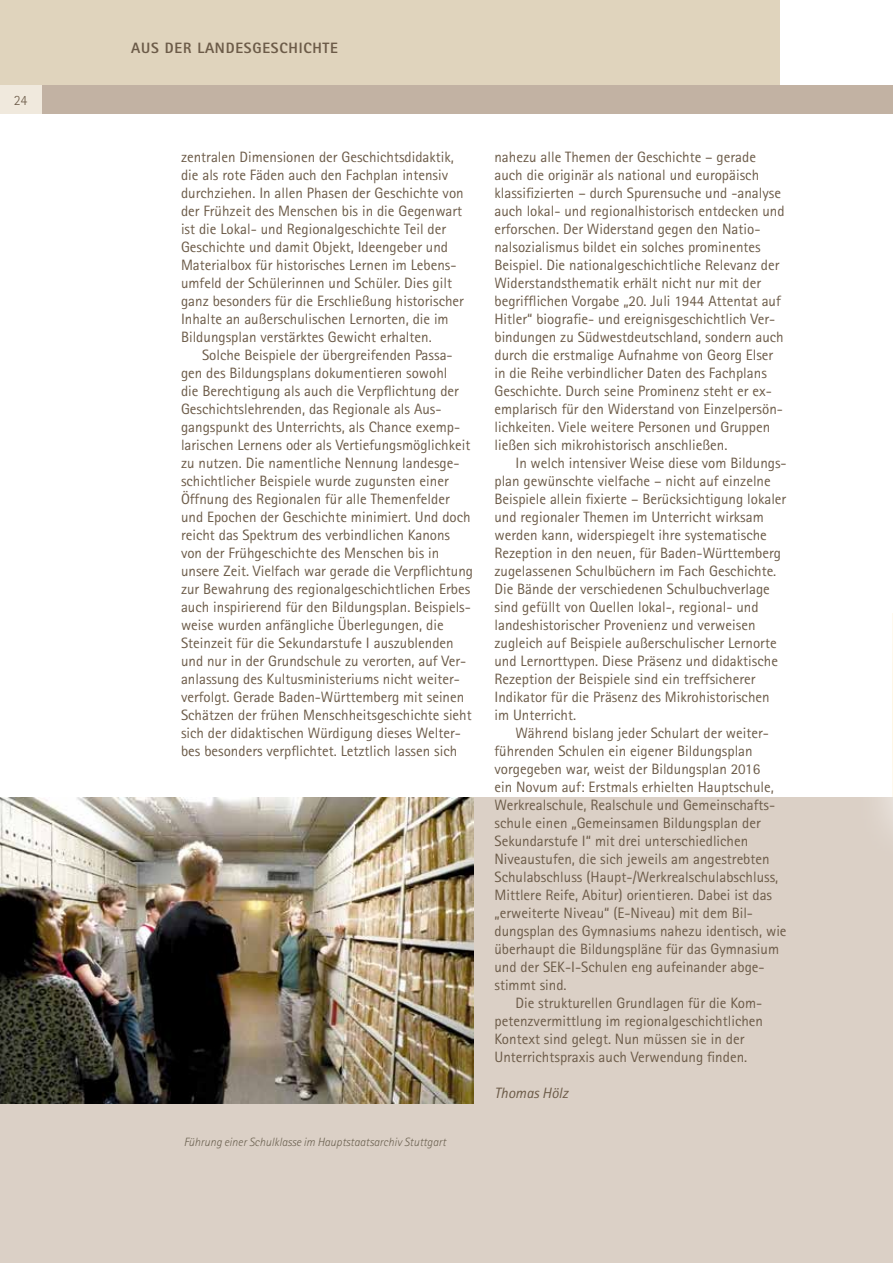
<style>
.page{position:relative;width:893px;height:1263px;background:#fff}
.page>*{position:absolute;margin:0;border:0;box-sizing:border-box;transform-origin:0 0}
.t1{font:15px/18px "Rotis Sans Serif";color:#6c5b48}
.t2{font:800 15px "Rotis Sans Serif";letter-spacing:.05em;color:#6c5b48}
.t3{font:italic 15px "Rotis Sans Serif";color:#6c5b48}
.t4{font:300 14.25px "Rotis Sans Serif";color:#6c5b48}
.t5{font:italic 300 12px "Rotis Sans Serif";color:#6d6352}
</style>
<div class="page">
<div style="left:0;top:797px;width:893px;height:466px;background:#dbd0c6"></div>
<div style="left:0;top:0;width:779px;height:108px;background:#e0d4bd"></div>
<div style="left:0;top:85px;width:893px;height:29px;background:#c2b2a3"></div>
<div style="left:0;top:85px;width:41px;height:29px;background:#f0e9dd"></div>
<img style="left:0;top:797px;width:473px;height:306px">
<div style="left:854px;top:223px;width:39px;height:657px;background:#fff"></div>
<p class="t4" style="left:14px;top:92px;width:15px">24</p>
<p class="t2" style="left:131px;top:38px;width:208px">AUS DER LANDESGESCHICHTE</p>
<p class="t1" style="left:181px;top:148px;width:284px">zentralen Dimensionen der Geschichtsdidaktik, die als rote Fäden auch den Fachplan intensiv durchziehen. In allen Phasen der Geschichte von der Frühzeit des Menschen bis in die Gegenwart ist die Lokal- und Regionalgeschichte Teil der Geschichte und damit Objekt, Ideengeber und Materialbox für historisches Lernen im Lebens&shy;umfeld der Schülerinnen und Schüler. Dies gilt ganz besonders für die Erschließung historischer Inhalte an außerschulischen Lernorten, die im Bildungsplan verstärktes Gewicht erhalten.</p>
<p class="t1" style="left:181px;top:346px;width:294px;text-indent:21px">Solche Beispiele der übergreifenden Passa&shy;gen des Bildungsplans dokumentieren sowohl<br>die Berechtigung als auch die Verpflichtung der Geschichtslehrenden, das Regionale als Aus&shy;gangspunkt des Unterrichts, als Chance exemp&shy;larischen Lernens oder als Vertiefungsmöglichkeit zu nutzen. Die namentliche Nennung landesge&shy;schichtlicher Beispiele wurde zugunsten einer Öffnung des Regionalen für alle Themenfelder und Epochen der Geschichte minimiert. Und doch reicht das Spektrum des verbindlichen Kanons von der Frühgeschichte des Menschen bis in unsere Zeit. Vielfach war gerade die Verpflichtung zur Bewahrung des regionalgeschichtlichen Erbes auch inspirierend für den Bildungsplan. Beispiels&shy;weise wurden anfängliche Überlegungen, die Steinzeit für die Sekundarstufe I auszublenden und nur in der Grundschule zu verorten, auf Ver&shy;anlassung des Kultusministeriums nicht weiter&shy;verfolgt. Gerade Baden-Württemberg mit seinen Schätzen der frühen Menschheitsgeschichte sieht sich der didaktischen Würdigung dieses Welter&shy;bes besonders verpflichtet. Letztlich lassen sich</p>
<p class="t5" style="left:184px;top:1135px;width:264px">Führung einer Schulklasse im Hauptstaatsarchiv Stuttgart</p>
<p class="t1" style="left:494px;top:148px;width:292px">nahezu alle Themen der Geschichte – gerade auch die originär als national und europäisch klassifizierten – durch Spurensuche und -analyse auch lokal- und regionalhistorisch entdecken und erforschen. Der Widerstand gegen den Natio&shy;nalsozialismus bildet ein solches prominentes Beispiel. Die nationalgeschichtliche Relevanz der Widerstandsthematik erhält nicht nur mit der begrifflichen Vorgabe „20. Juli 1944 Attentat auf Hitler“ biografie- und ereignisgeschichtlich Ver&shy;bindungen zu Südwestdeutschland, sondern auch durch die erstmalige Aufnahme von Georg Elser in die Reihe verbindlicher Daten des Fachplans Geschichte. Durch seine Prominenz steht er ex&shy;emplarisch für den Widerstand von Einzelpersön&shy;lichkeiten. Viele weitere Personen und Gruppen ließen sich mikrohistorisch anschließen.</p>
<p class="t1" style="left:494px;top:454px;width:294px;text-indent:21px">In welch intensiver Weise diese vom Bildungs&shy;plan gewünschte vielfache – nicht auf einzelne Beispiele allein fixierte – Berücksichtigung lokaler und regionaler Themen im Unterricht wirksam werden kann, widerspiegelt ihre systematische Rezeption in den neuen, für Baden-Württemberg zugelassenen Schulbüchern im Fach Geschichte.<br>Die Bände der verschiedenen Schulbuchverlage sind gefüllt von Quellen lokal-, regional- und landeshistorischer Provenienz und verweisen zugleich auf Beispiele außerschulischer Lernorte und Lernorttypen. Diese Präsenz und didaktische Rezeption der Beispiele sind ein treffsicherer Indikator für die Präsenz des Mikrohistorischen im Unterricht.</p>
<p class="t1" style="left:515px;top:724px;width:255px">Während bislang jeder Schulart der weiter-</p>
<p class="t1" style="left:494px;top:742px;width:260px">führenden Schulen ein eigener Bildungsplan</p>
<p class="t1" style="left:494px;top:760px;width:267px">vorgegeben war, weist der Bildungsplan 2016</p>
<p class="t1" style="left:494px;top:778px;width:281px">ein Novum auf: Erstmals erhielten Hauptschule,</p>
<p class="t1" style="left:494px;top:796px;width:282px">Werkrealschule, Realschule und Gemeinschafts-</p>
<p class="t1" style="left:494px;top:814px;width:268px">schule einen „Gemeinsamen Bildungsplan der</p>
<p class="t1" style="left:494px;top:832px;width:255px">Sekundarstufe I“ mit drei unterschiedlichen</p>
<p class="t1" style="left:494px;top:850px;width:277px">Niveaustufen, die sich jeweils am angestrebten</p>
<p class="t1" style="left:494px;top:868px;width:285px">Schulabschluss (Haupt-/Werkrealschulabschluss,</p>
<p class="t1" style="left:494px;top:886px;width:279px">Mittlere Reife, Abitur) orientieren. Dabei ist das</p>
<p class="t1" style="left:494px;top:904px;width:260px">„erweiterte Niveau“ (E-Niveau) mit dem Bil-</p>
<p class="t1" style="left:494px;top:922px;width:294px">dungsplan des Gymnasiums nahezu identisch, wie</p>
<p class="t1" style="left:494px;top:940px;width:286px">überhaupt die Bildungspläne für das Gymnasium</p>
<p class="t1" style="left:494px;top:958px;width:272px">und der SEK-I-Schulen eng aufeinander abge-</p>
<p class="t1" style="left:494px;top:976px;width:74px">stimmt sind.</p>
<p class="t1" style="left:515px;top:994px;width:248px">Die strukturellen Grundlagen für die Kom-</p>
<p class="t1" style="left:494px;top:1012px;width:270px">petenzvermittlung im regionalgeschichtlichen</p>
<p class="t1" style="left:494px;top:1030px;width:251px">Kontext sind gelegt. Nun müssen sie in der</p>
<p class="t1" style="left:494px;top:1048px;width:254px">Unterrichtspraxis auch Verwendung finden.</p>
<p class="t3" style="left:494px;top:1084px;width:75px">Thomas Hölz</p>
</div>
